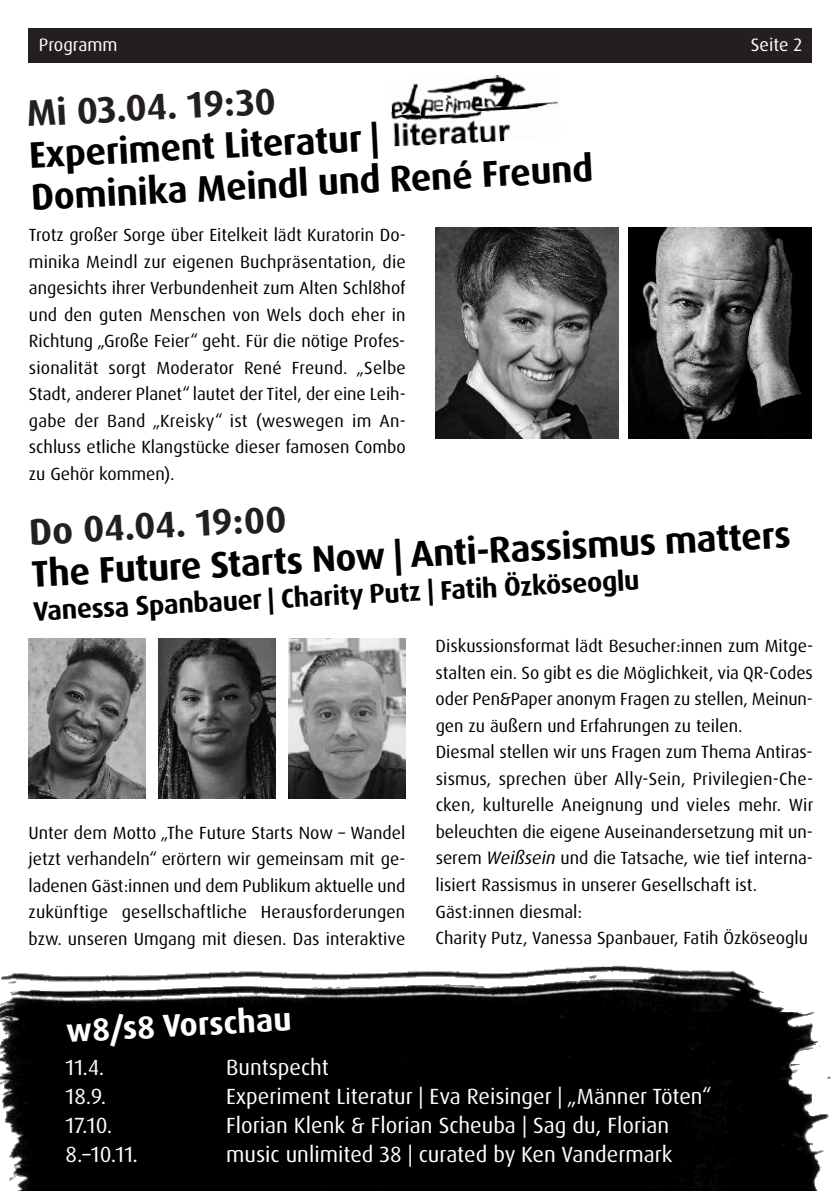
<style>
.page{position:relative;width:840px;height:1191px;background:#fff}
.page>*{position:absolute;margin:0;border:0;box-sizing:border-box;transform-origin:0 0}
.t1{font:700 37px/42px "Dax OT";color:#000}
.t2{font:700 37px "Dax OT";color:#231f20}
.t3{font:700 32px "Dax OT";color:#fff}
.t4{font:700 27px "Dax OT";color:#000}
.t5{font:22px "Dax Pro";color:#fff}
.t6{font:18px "Dax OT";color:#fff}
.t7{font:17.6px/26.6px "Dax Pro";color:#000;text-align:justify}
.s1{font-style:italic;font-size:18px}
</style>
<div class="page">
<div style="left:28px;top:28px;width:783px;height:34px;background:#231f20"></div>
<img style="left:435px;top:227px;width:183px;height:212px">
<img style="left:628px;top:227px;width:183px;height:212px">
<img style="left:391px;top:75px;width:167px;height:72px">
<img style="left:29px;top:638px;width:376px;height:160px">
<div style="left:146px;top:630px;width:11px;height:175px;background:#fff"></div>
<div style="left:276px;top:630px;width:11px;height:175px;background:#fff"></div>
<img style="left:0;top:965px;width:831px;height:226px">
<p class="t6" style="left:39px;top:36px;width:80px">Programm</p>
<p class="t6" style="left:750px;top:37px;width:53px">Seite 2</p>
<h1 class="t2" style="left:26px;top:98px;width:251px;rotate:-3deg">Mi 03.04. 19:30</h1>
<h1 class="t1" style="left:28px;top:137px;width:564px;rotate:-3deg">Experiment Literatur |<br>Dominika Meindl und René Freund</h1>
<p class="t7" style="left:29px;top:223px;width:378px">Trotz großer Sorge über Eitelkeit lädt Kuratorin Do&shy;minika Meindl zur eigenen Buchpräsentation, die angesichts ihrer Verbundenheit zum Alten Schl8hof und den guten Menschen von Wels doch eher in Richtung „Große Feier“ geht. Für die nötige Profes&shy;sionalität sorgt Moderator René Freund. „Selbe Stadt, anderer Planet“ lautet der Titel, der eine Leih&shy;gabe der Band „Kreisky“ ist (weswegen im An&shy;schluss etliche Klangstücke dieser famosen Combo zu Gehör kommen).</p>
<h1 class="t2" style="left:28px;top:516px;width:259px;rotate:-3deg">Do 04.04. 19:00</h1>
<h1 class="t1" style="left:30px;top:555px;width:761px;rotate:-3deg">The Future Starts Now | Anti-Rassismus matters</h1>
<h3 class="t4" style="left:33px;top:600px;width:608px;rotate:-3deg">Vanessa Spanbauer | Charity Putz | Fatih Özköseoglu</h3>
<p class="t7" style="left:435px;top:634px;width:379px;text-align:left">Diskussionsformat lädt Besucher:innen zum Mitge&shy;stalten ein. So gibt es die Möglichkeit, via QR-Codes oder Pen&amp;Paper anonym Fragen zu stellen, Meinun&shy;gen zu äußern und Erfahrungen zu teilen.<br>Diesmal stellen wir uns Fragen zum Thema Antiras&shy;sismus, sprechen über Ally-Sein, Privilegien-Che&shy;cken, kulturelle Aneignung und vieles mehr. Wir beleuchten die eigene Auseinandersetzung mit un&shy;serem <span class="s1">Weißsein</span> und die Tatsache, wie tief interna&shy;lisiert Rassismus in unserer Gesellschaft ist.<br>Gäst:innen diesmal:<br>Charity Putz, Vanessa Spanbauer, Fatih Özköseoglu</p>
<p class="t7" style="left:28px;top:820px;width:378px">Unter dem Motto „The Future Starts Now – Wandel jetzt verhandeln“ erörtern wir gemeinsam mit ge&shy;ladenen Gäst:innen und dem Publikum aktuelle und zukünftige gesellschaftliche Herausforderungen bzw. unseren Umgang mit diesen. Das interaktive</p>
<h2 class="t3" style="left:66px;top:1017px;width:227px;rotate:-3deg">w8/s8 Vorschau</h2>
<p class="t5" style="left:66px;top:1057px;width:40px">11.4.</p>
<p class="t5" style="left:226px;top:1057px;width:104px">Buntspecht</p>
<p class="t5" style="left:66px;top:1086px;width:42px">18.9.</p>
<p class="t5" style="left:226px;top:1086px;width:487px">Experiment Literatur | Eva Reisinger | „Männer Töten“</p>
<p class="t5" style="left:66px;top:1115px;width:48px">17.10.</p>
<p class="t5" style="left:226px;top:1115px;width:444px">Florian Klenk &amp; Florian Scheuba | Sag du, Florian</p>
<p class="t5" style="left:66px;top:1144px;width:74px">8.–10.11.</p>
<p class="t5" style="left:226px;top:1144px;width:448px">music unlimited 38 | curated by Ken Vandermark</p>
</div>
